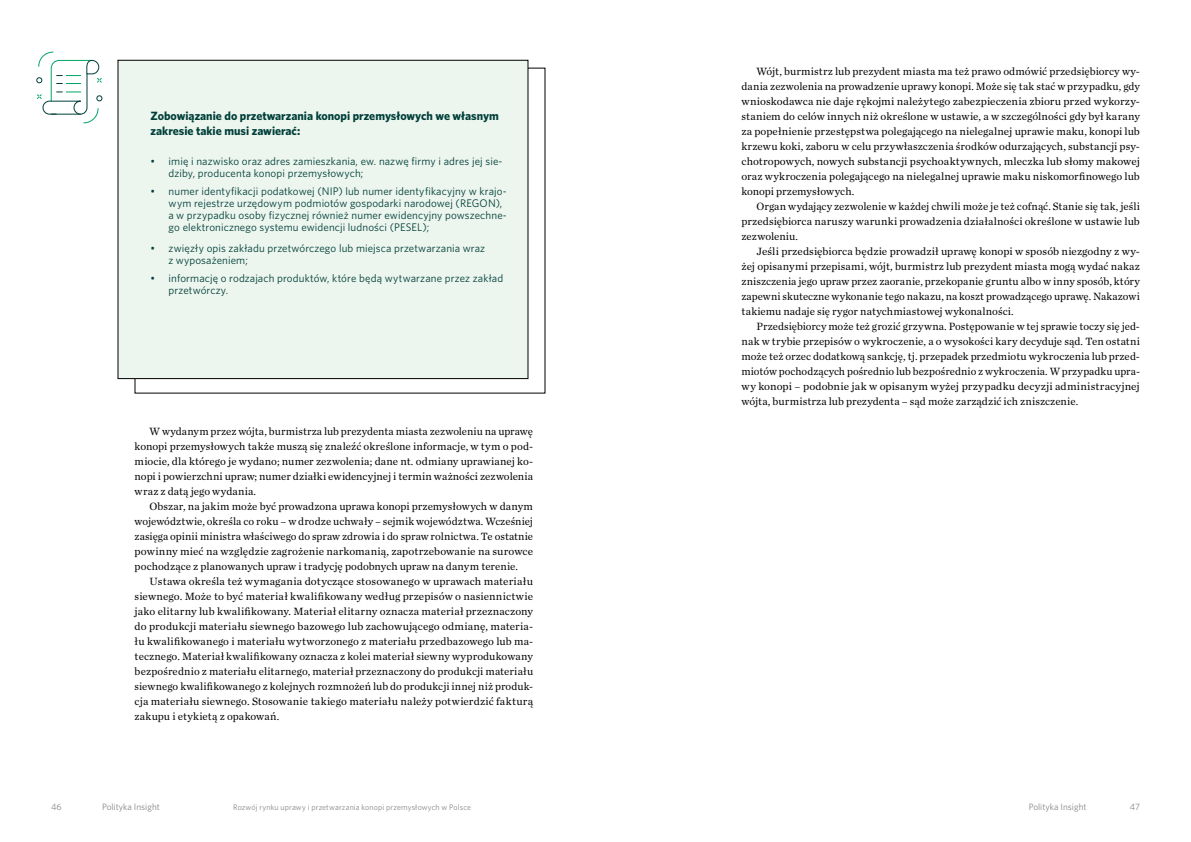
<style>
.page{position:relative;width:1191px;height:842px;background:#fff}
.page>*{position:absolute;margin:0;border:0;box-sizing:border-box;transform-origin:0 0}
.t1{font:700 12px/15px "Whitney";color:#003f39}
.t2{font:11px/15px "Chronicle Text G1";letter-spacing:.005em;color:#000;text-align:justify}
.t3{font:11px/12px "Whitney";letter-spacing:.01em;color:#003f39}
.t4{font:9.2px "Whitney";color:#878787}
.t5{font:8px "Whitney";letter-spacing:.015em;color:#878787}
</style>
<div class="page">
<div style="left:118px;top:60px;width:410px;height:319px;background:#ecf5ee"></div>
<div style="left:118px;top:60px;width:410px;height:319px;border:1px solid #000"></div>
<svg style="left:36px;top:51px;width:67px;height:73px"></svg>
<p class="t1" style="left:151px;top:108px;width:350px">Zobowiązanie do przetwarzania konopi przemysłowych we własnym zakresie takie musi zawierać:</p>
<p class="t3" style="left:169px;top:155px;width:335px;text-indent:-18px">• imię i nazwisko oraz adres zamieszkania, ew. nazwę firmy i adres jej sie&shy;dziby, producenta konopi przemysłowych;</p>
<p class="t3" style="left:169px;top:185px;width:340px;text-indent:-18px">• numer identyfikacji podatkowej (NIP) lub numer identyfikacyjny w krajo&shy;wym rejestrze urzędowym podmiotów gospodarki narodowej (REGON), a w przypadku osoby fizycznej również numer ewidencyjny powszechne&shy;go elektronicznego systemu ewidencji ludności (PESEL);</p>
<p class="t3" style="left:169px;top:242px;width:318px;text-indent:-18px">• zwięzły opis zakładu przetwórczego lub miejsca przetwarzania wraz z wyposażeniem;</p>
<p class="t3" style="left:169px;top:272px;width:336px;text-indent:-18px">• informację o rodzajach produktów, które będą wytwarzane przez zakład przetwórczy.</p>
<p class="t2" style="left:135px;top:423px;width:400px;text-indent:15px">W wydanym przez wójta, burmistrza lub prezydenta miasta zezwoleniu na uprawę konopi przemysłowych także muszą się znaleźć określone informacje, w tym o pod&shy;miocie, dla którego je wydano; numer zezwolenia; dane nt. odmiany uprawianej ko&shy;nopi i powierzchni upraw; numer działki ewidencyjnej i termin ważności zezwolenia wraz z datą jego wydania.</p>
<p class="t2" style="left:135px;top:498px;width:400px;text-indent:15px">Obszar, na jakim może być prowadzona uprawa konopi przemysłowych w danym województwie, określa co roku – w drodze uchwały – sejmik województwa. Wcześniej zasięga opinii ministra właściwego do spraw zdrowia i do spraw rolnictwa. Te ostatnie powinny mieć na względzie zagrożenie narkomanią, zapotrzebowanie na surowce pochodzące z planowanych upraw i tradycję podobnych upraw na danym terenie.</p>
<p class="t2" style="left:135px;top:573px;width:400px;text-indent:15px">Ustawa określa też wymagania dotyczące stosowanego w uprawach materiału siewnego. Może to być materiał kwalifikowany według przepisów o nasiennictwie jako elitarny lub kwalifikowany. Materiał elitarny oznacza materiał przeznaczony do produkcji materiału siewnego bazowego lub zachowującego odmianę, materia&shy;łu kwalifikowanego i materiału wytworzonego z materiału przedbazowego lub ma&shy;tecznego. Materiał kwalifikowany oznacza z kolei materiał siewny wyprodukowany bezpośrednio z materiału elitarnego, materiał przeznaczony do produkcji materiału siewnego kwalifikowanego z kolejnych rozmnożeń lub do produkcji innej niż produk&shy;cja materiału siewnego. Stosowanie takiego materiału należy potwierdzić fakturą zakupu i etykietą z opakowań.</p>
<p class="t2" style="left:741px;top:63px;width:400px;text-indent:15px">Wójt, burmistrz lub prezydent miasta ma też prawo odmówić przedsiębiorcy wy&shy;dania zezwolenia na prowadzenie uprawy konopi. Może się tak stać w przypadku, gdy wnioskodawca nie daje rękojmi należytego zabezpieczenia zbioru przed wykorzy&shy;staniem do celów innych niż określone w ustawie, a w szczególności gdy był karany za popełnienie przestępstwa polegającego na nielegalnej uprawie maku, konopi lub krzewu koki, zaboru w celu przywłaszczenia środków odurzających, substancji psy&shy;chotropowych, nowych substancji psychoaktywnych, mleczka lub słomy makowej oraz wykroczenia polegającego na nielegalnej uprawie maku niskomorfinowego lub konopi przemysłowych.</p>
<p class="t2" style="left:741px;top:198px;width:400px;text-indent:15px">Organ wydający zezwolenie w każdej chwili może je też cofnąć. Stanie się tak, jeśli przedsiębiorca naruszy warunki prowadzenia działalności określone w ustawie lub zezwoleniu.</p>
<p class="t2" style="left:741px;top:243px;width:400px;text-indent:15px">Jeśli przedsiębiorca będzie prowadził uprawę konopi w sposób niezgodny z wy&shy;żej opisanymi przepisami, wójt, burmistrz lub prezydent miasta mogą wydać nakaz zniszczenia jego upraw przez zaoranie, przekopanie gruntu albo w inny sposób, który zapewni skuteczne wykonanie tego nakazu, na koszt prowadzącego uprawę. Nakazowi takiemu nadaje się rygor natychmiastowej wykonalności.</p>
<p class="t2" style="left:741px;top:318px;width:400px;text-indent:15px">Przedsiębiorcy może też grozić grzywna. Postępowanie w tej sprawie toczy się jed&shy;nak w trybie przepisów o wykroczenie, a o wysokości kary decyduje sąd. Ten ostatni może też orzec dodatkową sankcję, tj. przepadek przedmiotu wykroczenia lub przed&shy;miotów pochodzących pośrednio lub bezpośrednio z wykroczenia. W przypadku upra&shy;wy konopi – podobnie jak w opisanym wyżej przypadku decyzji administracyjnej wójta, burmistrza lub prezydenta – sąd może zarządzić ich zniszczenie.</p>
<p class="t4" style="left:51px;top:801px;width:12px">46</p>
<p class="t4" style="left:102px;top:801px;width:59px">Polityka Insight</p>
<p class="t5" style="left:233px;top:802px;width:239px">Rozwój rynku uprawy i przetwarzania konopi przemysłowych w Polsce</p>
<p class="t4" style="left:1028px;top:801px;width:59px">Polityka Insight</p>
<p class="t4" style="left:1129px;top:801px;width:12px">47</p>
</div>
